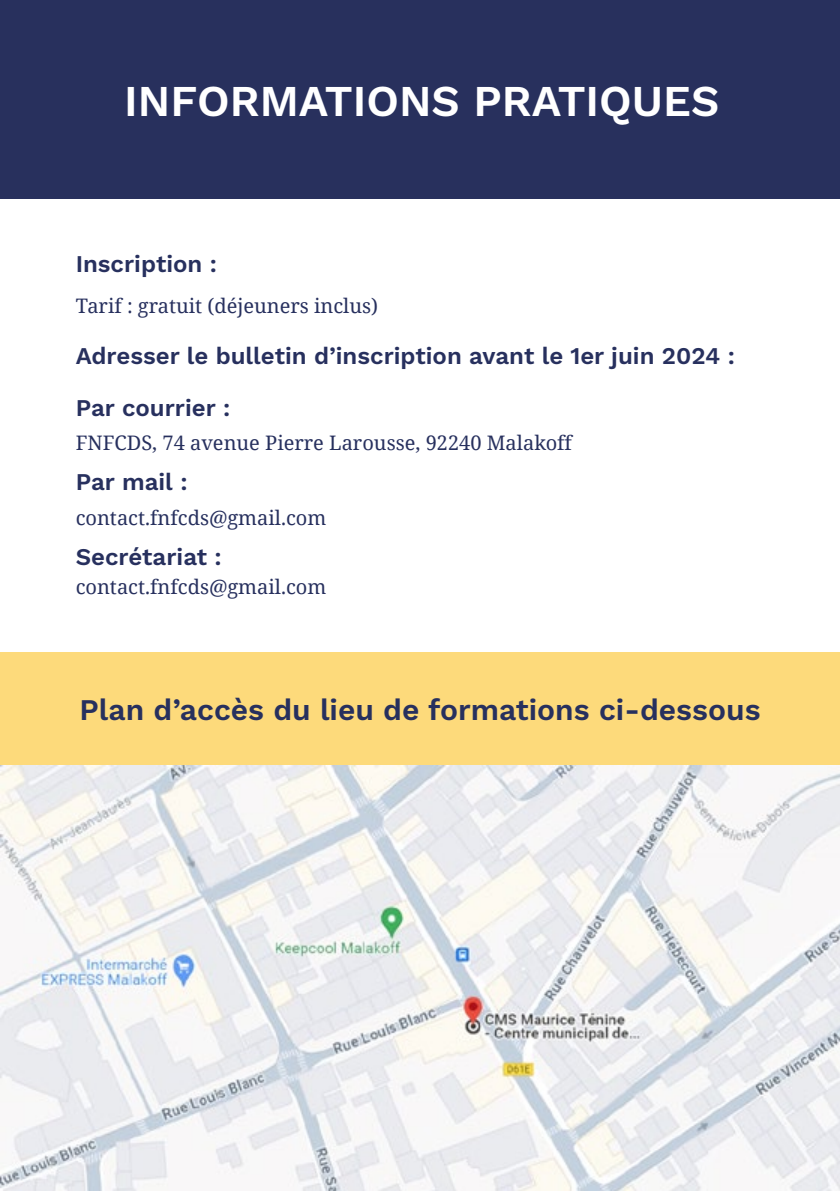
<style>
.page{position:relative;width:840px;height:1191px;background:#fff}
.page>*{position:absolute;margin:0;border:0;box-sizing:border-box;transform-origin:0 0}
.t1{font:600 44px "Work Sans";color:#fff}
.t2{font:600 30px "Work Sans";color:#27305e}
.t3{font:600 24px/51.4px "Work Sans";color:#27305e}
.t4{font:20px "Noto Serif";color:#27305e}
</style>
<div class="page">
<div style="left:0;top:652px;width:839px;height:113px;background:#fdda7b"></div>
<div style="left:0;top:0;width:839px;height:198px;background:#28305d"></div>
<img style="left:0;top:765px;width:839px;height:426px">
<h1 class="t1" style="left:124px;top:68px;width:596px">INFORMATIONS PRATIQUES</h1>
<p class="t3" style="left:76px;top:237px;width:143px">Inscription :</p>
<p class="t4" style="left:76px;top:291px;width:304px">Tarif : gratuit (déjeuners inclus)</p>
<p class="t3" style="left:76px;top:329px;width:660px">Adresser le bulletin d’inscription avant le 1er juin 2024 :<br>Par courrier :</p>
<p class="t4" style="left:76px;top:429px;width:497px">FNFCDS, 74 avenue Pierre Larousse, 92240 Malakoff</p>
<p class="t3" style="left:76px;top:455px;width:113px">Par mail :</p>
<p class="t4" style="left:76px;top:503px;width:252px">contact.fnfcds@gmail.com</p>
<p class="t3" style="left:76px;top:530px;width:147px">Secrétariat :</p>
<p class="t4" style="left:76px;top:573px;width:252px">contact.fnfcds@gmail.com</p>
<h2 class="t2" style="left:79px;top:687px;width:682px">Plan d’accès du lieu de formations ci-dessous</h2>
</div>
